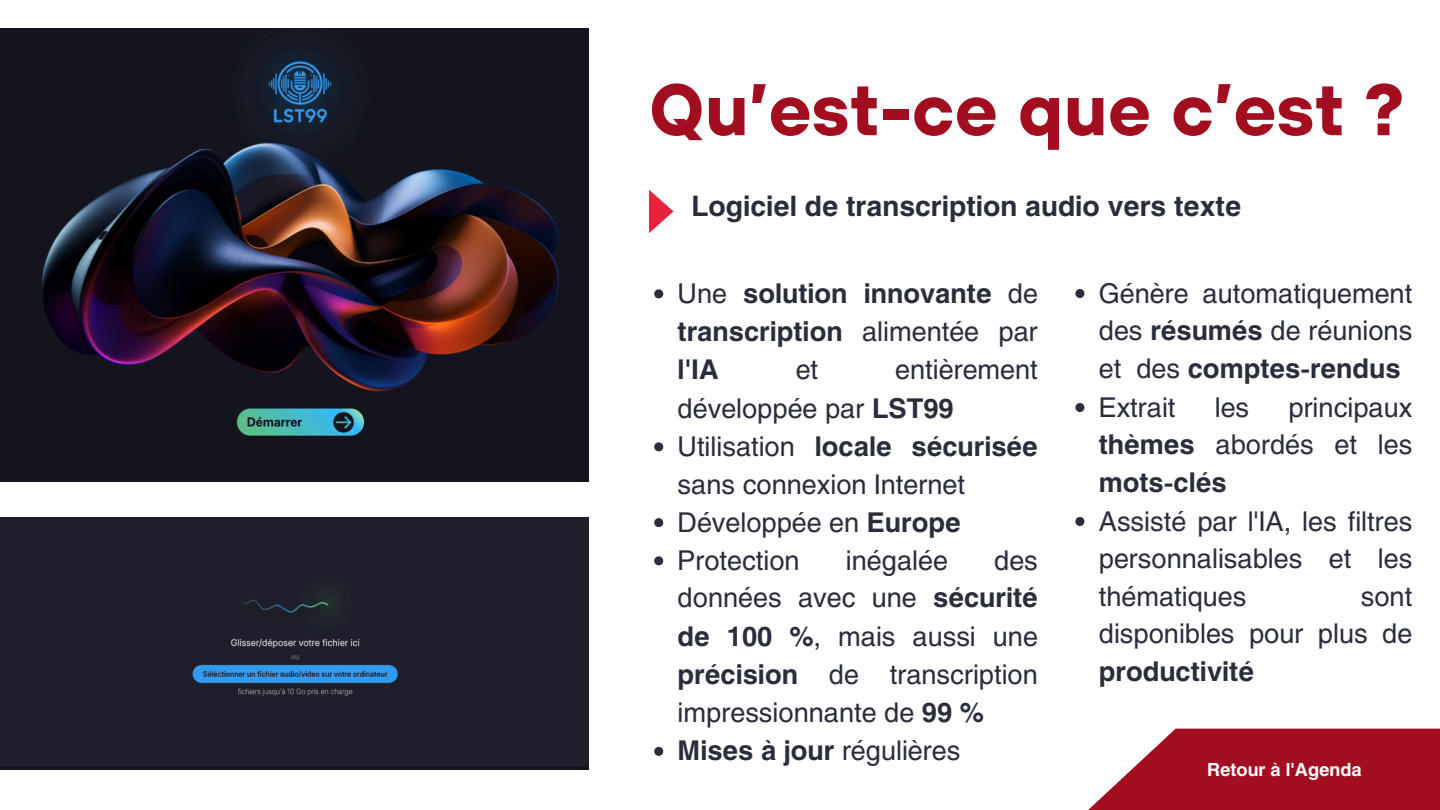
<style>
.page{position:relative;width:1440px;height:810px;background:#fff}
.page>*{position:absolute;margin:0;border:0;box-sizing:border-box;transform-origin:0 0}
.t1{font:700 73px "TT Hoves";color:#a20e20}
.t2{font:700 28px "Helios";color:#2a2e3a}
.t3{font:27px/38.1px "Helios";color:#2a2e3a;text-align:justify}
.t4{font:700 27px/38.2px "Helios";color:#2a2e3a;text-align:justify}
.t5{font:700 18px "Helios";color:#fff}
.s1{font-weight:400}
.s2{font-weight:700}
</style>
<div class="page">
<svg style="left:1088px;top:729px;width:352px;height:81px;background:#ad2b3b"></svg>
<img style="left:0;top:28px;width:589px;height:453px">
<div style="left:0;top:518px;width:589px;height:251px;background:#1e1e2d"></div>
<svg style="left:649px;top:190px;width:25px;height:43px"></svg>
<svg style="left:654px;top:289px;width:9px;height:9px"></svg>
<svg style="left:654px;top:442px;width:9px;height:9px"></svg>
<svg style="left:654px;top:518px;width:9px;height:9px"></svg>
<svg style="left:654px;top:556px;width:9px;height:9px"></svg>
<svg style="left:654px;top:747px;width:9px;height:9px"></svg>
<svg style="left:1075px;top:289px;width:9px;height:9px"></svg>
<svg style="left:1075px;top:403px;width:9px;height:9px"></svg>
<svg style="left:1075px;top:517px;width:9px;height:9px"></svg>
<p class="t1" style="left:649px;top:62px;width:756px">Qu’est-ce que c’est ?</p>
<p class="t2" style="left:691px;top:188px;width:551px">Logiciel de transcription audio vers texte</p>
<h1 class="t4" style="left:678px;top:274px;width:362px"><span class="s1">Une</span> solution innovante <span class="s1">de </span>transcription <span class="s1">alimentée par </span>l'IA</h1>
<h1 class="t3" style="left:678px;top:350px;width:362px;text-indent:218px">entièrement développée par <span class="s2">LST99</span></h1>
<p class="t3" style="left:678px;top:426px;width:362px">Utilisation <span class="s2">locale sécurisée </span>sans connexion Internet</p>
<p class="t3" style="left:678px;top:502px;width:285px">Développée en <span class="s2">Europe</span></p>
<p class="t3" style="left:678px;top:540px;width:124px">Protection</p>
<p class="t3" style="left:846px;top:540px;width:104px">inégalée</p>
<h1 class="t3" style="left:796px;top:350px;width:24px">et</h1>
<p class="t3" style="left:678px;top:540px;width:362px;text-indent:317px">des données avec une <span class="s2">sécurité de 100 %</span>, mais aussi une <span class="s2">précision</span> de transcription impressionnante de <span class="s2">99 %</span></p>
<p class="t4" style="left:678px;top:731px;width:284px">Mises à jour <span class="s1">régulières</span></p>
<p class="t3" style="left:1099px;top:273px;width:315px">Génère automatiquement des <span class="s2">résumés</span> de réunions et des <span class="s2">comptes-rendus</span></p>
<p class="t3" style="left:1099px;top:387px;width:78px">Extrait</p>
<p class="t3" style="left:1215px;top:387px;width:36px">les</p>
<p class="t3" style="left:1099px;top:387px;width:315px;text-indent:190px">principaux <span class="s2">thèmes</span> abordés et les <span class="s2">mots-clés</span></p>
<p class="t3" style="left:1099px;top:501px;width:315px;line-height:37.5px">Assisté par l'IA, les filtres personnalisables et les thématiques</p>
<p class="t3" style="left:1099px;top:576px;width:315px;line-height:37.5px;text-indent:262px">sont disponibles pour plus de <span class="s2">productivité</span></p>
<p class="t5" style="left:1207px;top:758px;width:156px">Retour à l'Agenda</p>
</div>
